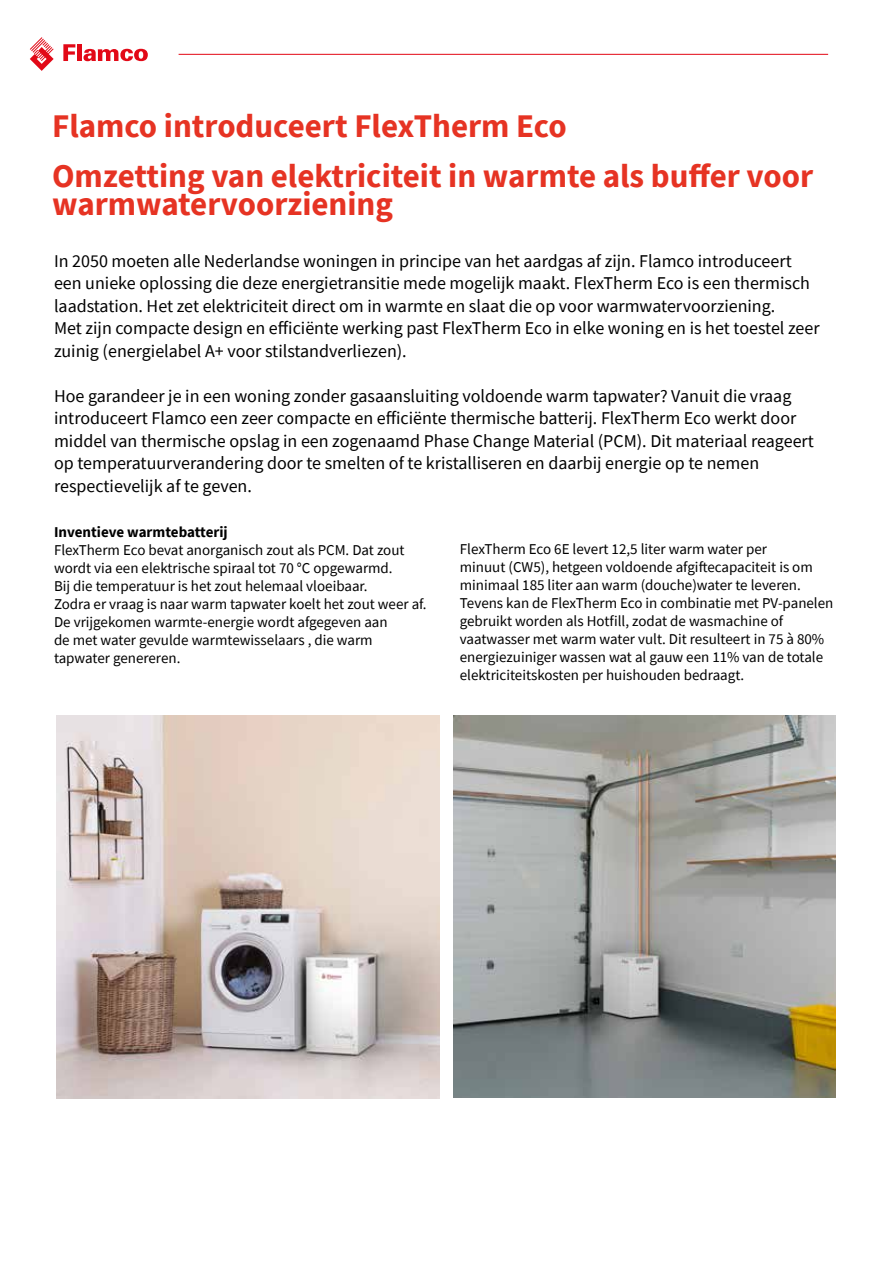
<style>
.page{position:relative;width:893px;height:1263px;background:#fff}
.page>*{position:absolute;margin:0;border:0;box-sizing:border-box;transform-origin:0 0}
.t1{font:700 33px/49.5px "Source Sans Pro";color:#e63323}
.t2{font:18px/22.5px "Source Sans Pro";color:#000}
.t3{font:15px/18px "Source Sans Pro";color:#000}
.t4{font:700 15px "Source Sans Pro";color:#000}
</style>
<div class="page">
<hr style="left:179px;top:54px;width:649px;height:1px;background:#e30613">
<svg style="left:63px;top:44px;width:12px;height:17px"></svg>
<div style="left:77px;top:44px;width:5px;height:17px;background:#e20917"></div>
<svg style="left:83px;top:49px;width:65px;height:12px"></svg>
<svg style="left:30px;top:37px;width:24px;height:33px"></svg>
<img style="left:56px;top:716px;width:383px;height:383px">
<img style="left:454px;top:716px;width:382px;height:382px">
<h1 class="t1" style="left:52px;top:101px;width:763px">Flamco introduceert FlexTherm Eco<br>Omzetting van elektriciteit in warmte als buffer voor</h1>
<h1 class="t1" style="left:52px;top:179px;width:343px">warmwatervoorziening</h1>
<p class="t2" style="left:54px;top:249px;width:767px">In 2050 moeten alle Nederlandse woningen in principe van het aardgas af zijn. Flamco introduceert een unieke oplossing die deze energietransitie mede mogelijk maakt. FlexTherm Eco is een thermisch laadstation. Het zet elektriciteit direct om in warmte en slaat die op voor warmwatervoorziening.<br>Met zijn compacte design en efficiënte werking past FlexTherm Eco in elke woning en is het toestel zeer zuinig (energielabel A+ voor stilstandverliezen).</p>
<p class="t2" style="left:54px;top:384px;width:761px">Hoe garandeer je in een woning zonder gasaansluiting voldoende warm tapwater? Vanuit die vraag introduceert Flamco een zeer compacte en efficiënte thermische batterij. FlexTherm Eco werkt door middel van thermische opslag in een zogenaamd Phase Change Material (PCM). Dit materiaal reageert op temperatuurverandering door te smelten of te kristalliseren en daarbij energie op te nemen respectievelijk af te geven.</p>
<p class="t4" style="left:54px;top:522px;width:175px">Inventieve warmtebatterij</p>
<p class="t3" style="left:54px;top:541px;width:374px">FlexTherm Eco bevat anorganisch zout als PCM. Dat zout wordt via een elektrische spiraal tot 70 °C opgewarmd.<br>Bij die temperatuur is het zout helemaal vloeibaar.<br>Zodra er vraag is naar warm tapwater koelt het zout weer af.<br>De vrijgekomen warmte-energie wordt afgegeven aan<br>de met water gevulde warmtewisselaars , die warm tapwater genereren.</p>
<p class="t3" style="left:460px;top:540px;width:375px">FlexTherm Eco 6E levert 12,5 liter warm water per<br>minuut (CW5), hetgeen voldoende afgiftecapaciteit is om minimaal 185 liter aan warm (douche)water te leveren.<br>Tevens kan de FlexTherm Eco in combinatie met PV-panelen gebruikt worden als Hotfill, zodat de wasmachine of vaatwasser met warm water vult. Dit resulteert in 75 à 80% energiezuiniger wassen wat al gauw een 11% van de totale elektriciteitskosten per huishouden bedraagt.</p>
</div>
